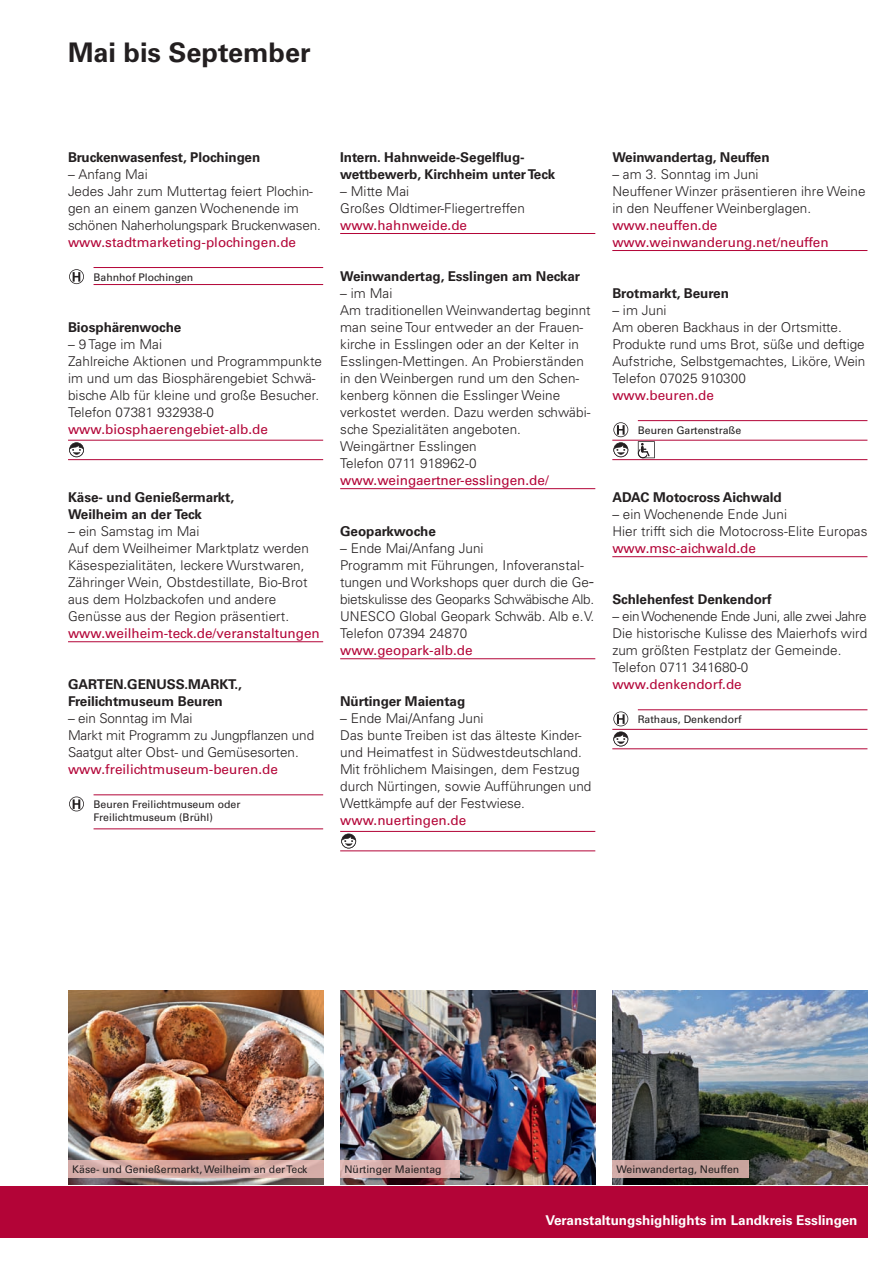
<style>
.page{position:relative;width:893px;height:1263px;background:#fff}
.page>*{position:absolute;margin:0;border:0;box-sizing:border-box;transform-origin:0 0}
.t1{font:700 27px "Univers LT Std";color:#231f20}
.F{font:300 13.5px/17px "Univers LT Std";letter-spacing:.005em;color:#231f20}
.t2{font:700 13.5px/17px "Univers LT Std";letter-spacing:-.005em;color:#231f20}
.Adresse{font:13.5px "Univers LT Std";color:#b30437}
.DATUM{font:300 13.5px "Univers LT Std";letter-spacing:.005em;color:#231f20}
.t3{font:700 13.5px "Univers LT Std";color:#fff}
.F-2{font:300 13.5px "Univers LT Std";letter-spacing:-.025em;color:#231f20}
.F__TOUR-kurzinfo-rot{font:10.5px/12.8px "Univers LT Std";color:#231f20}
.B__7pt-roman{font:10.5px "Univers LT Std";color:#231f20}
</style>
<div class="page">
<div style="left:0;top:1186px;width:867px;height:51px;background:#b30437"></div>
<hr style="left:94px;top:267px;width:229px;height:1px;background:#b30437">
<hr style="left:94px;top:284px;width:229px;height:1px;background:#b30437">
<hr style="left:68px;top:440px;width:255px;height:1px;background:#b30437">
<hr style="left:68px;top:459px;width:255px;height:1px;background:#b30437">
<hr style="left:68px;top:641px;width:255px;height:1px;background:#b30437">
<hr style="left:94px;top:794px;width:229px;height:1px;background:#b30437">
<hr style="left:94px;top:828px;width:229px;height:1px;background:#b30437">
<svg style="left:69px;top:269px;width:15px;height:15px"></svg>
<svg style="left:69px;top:442px;width:15px;height:15px"></svg>
<svg style="left:69px;top:796px;width:15px;height:15px"></svg>
<hr style="left:340px;top:233px;width:255px;height:1px;background:#b30437">
<hr style="left:340px;top:488px;width:255px;height:1px;background:#b30437">
<hr style="left:340px;top:658px;width:255px;height:1px;background:#b30437">
<hr style="left:340px;top:831px;width:255px;height:1px;background:#b30437">
<hr style="left:340px;top:850px;width:255px;height:1px;background:#b30437">
<svg style="left:341px;top:833px;width:15px;height:15px"></svg>
<hr style="left:612px;top:250px;width:255px;height:1px;background:#b30437">
<hr style="left:638px;top:420px;width:229px;height:1px;background:#b30437">
<hr style="left:612px;top:440px;width:255px;height:1px;background:#b30437">
<hr style="left:612px;top:459px;width:255px;height:1px;background:#b30437">
<hr style="left:612px;top:556px;width:255px;height:1px;background:#b30437">
<hr style="left:638px;top:709px;width:229px;height:1px;background:#b30437">
<hr style="left:612px;top:729px;width:255px;height:1px;background:#b30437">
<hr style="left:612px;top:748px;width:255px;height:1px;background:#b30437">
<svg style="left:613px;top:422px;width:15px;height:35px"></svg>
<svg style="left:638px;top:441px;width:17px;height:17px"></svg>
<svg style="left:613px;top:711px;width:15px;height:35px"></svg>
<img style="left:68px;top:991px;width:255px;height:193px">
<img style="left:340px;top:991px;width:255px;height:193px">
<img style="left:612px;top:991px;width:255px;height:193px">
<div style="left:612px;top:1161px;width:136px;height:17px;background:#c7a29c"></div>
<svg style="left:68px;top:1161px;width:255px;height:17px;background:#d7ada7"></svg>
<svg style="left:340px;top:1161px;width:119px;height:17px;background:#d5aaa7"></svg>
<p class="t1" style="left:68px;top:37px;width:244px">Mai bis September</p>
<p class="t2" style="left:68px;top:148px;width:194px">Bruckenwasenfest, Plochingen</p>
<p class="F" style="left:68px;top:165px;width:81px">– Anfang Mai</p>
<p class="F" style="left:68px;top:182px;width:254px">Jedes Jahr zum Muttertag feiert Plochin&shy;gen an einem ganzen Wochenende im schönen Naherholungspark Bruckenwasen.</p>
<p class="Adresse" style="left:68px;top:234px;width:230px">www.stadtmarketing-plochingen.de</p>
<p class="F__TOUR-kurzinfo-rot" style="left:94px;top:271px;width:101px">Bahnhof Plochingen</p>
<p class="t2" style="left:68px;top:319px;width:115px">Biosphärenwoche</p>
<p class="F" style="left:68px;top:335px;width:96px">– 9 Tage im Mai</p>
<p class="F" style="left:68px;top:352px;width:256px">Zahlreiche Aktionen und Programmpunkte im und um das Biosphärengebiet Schwä&shy;bische Alb für kleine und große Besucher.</p>
<p class="F" style="left:68px;top:403px;width:147px">Telefon 07381 932938-0</p>
<p class="Adresse" style="left:68px;top:421px;width:202px">www.biosphaerengebiet-alb.de</p>
<p class="t2" style="left:68px;top:489px;width:168px">Käse- und Genießermarkt,<br>Weilheim an der Teck</p>
<p class="F" style="left:68px;top:523px;width:133px">– ein Samstag im Mai</p>
<p class="F" style="left:68px;top:540px;width:242px">Auf dem Weilheimer Marktplatz werden Käsespezialitäten, leckere Wurstwaren, Zähringer Wein, Obstdestillate, Bio-Brot aus dem Holzbackofen und andere Genüsse aus der Region präsentiert.</p>
<p class="Adresse" style="left:68px;top:625px;width:253px">www.weilheim-teck.de/veranstaltungen</p>
<p class="t2" style="left:68px;top:676px;width:175px">GARTEN.GENUSS.MARKT.,<br>Freilichtmuseum Beuren</p>
<p class="F" style="left:68px;top:710px;width:126px">– ein Sonntag im Mai</p>
<p class="F" style="left:68px;top:727px;width:248px">Markt mit Programm zu Jungpflanzen und<br>Saatgut alter Obst- und Gemüsesorten.</p>
<p class="Adresse" style="left:68px;top:761px;width:211px">www.freilichtmuseum-beuren.de</p>
<p class="F__TOUR-kurzinfo-rot" style="left:94px;top:798px;width:148px">Beuren Freilichtmuseum oder<br>Freilichtmuseum (Brühl)</p>
<p class="t2" style="left:340px;top:148px;width:217px">Intern. Hahnweide-Segelflug&shy;wettbewerb, Kirchheim unter Teck</p>
<p class="DATUM" style="left:340px;top:183px;width:70px">– Mitte Mai</p>
<p class="F" style="left:340px;top:199px;width:186px">Großes Oldtimer-Fliegertreffen</p>
<p class="Adresse" style="left:340px;top:217px;width:128px">www.hahnweide.de</p>
<p class="t2" style="left:340px;top:268px;width:241px">Weinwandertag, Esslingen am Neckar</p>
<p class="F" style="left:340px;top:284px;width:54px">– im Mai</p>
<p class="F" style="left:340px;top:301px;width:252px">Am traditionellen Weinwandertag beginnt man seine Tour entweder an der Frauen&shy;kirche in Esslingen oder an der Kelter in Esslingen-Mettingen. An Probierständen in den Weinbergen rund um den Schen&shy;kenberg können die Esslinger Weine verkostet werden. Dazu werden schwäbi&shy;sche Spezialitäten angeboten.</p>
<p class="F" style="left:340px;top:437px;width:138px">Weingärtner Esslingen</p>
<p class="F" style="left:340px;top:455px;width:138px">Telefon 0711 918962-0</p>
<p class="Adresse" style="left:340px;top:472px;width:210px">www.weingaertner-esslingen.de/</p>
<p class="t2" style="left:340px;top:523px;width:97px">Geoparkwoche</p>
<p class="F" style="left:340px;top:540px;width:145px">– Ende Mai/Anfang Juni</p>
<p class="F" style="left:340px;top:557px;width:256px">Programm mit Führungen, Infoveranstal&shy;tungen und Workshops quer durch die Ge&shy;bietskulisse des Geoparks Schwäbische Alb.</p>
<p class="F" style="left:340px;top:608px;width:256px">UNESCO Global Geopark Schwäb. Alb e.V.</p>
<p class="F" style="left:340px;top:625px;width:128px">Telefon 07394 24870</p>
<p class="Adresse" style="left:340px;top:642px;width:134px">www.geopark-alb.de</p>
<p class="t2" style="left:340px;top:693px;width:127px">Nürtinger Maientag</p>
<p class="DATUM" style="left:340px;top:710px;width:145px">– Ende Mai/Anfang Juni</p>
<p class="F" style="left:340px;top:727px;width:243px">Das bunte Treiben ist das älteste Kinder&shy;und Heimatfest in Südwestdeutschland.</p>
<p class="F" style="left:340px;top:761px;width:253px">Mit fröhlichem Maisingen, dem Festzug durch Nürtingen, sowie Aufführungen und<br>Wettkämpfe auf der Festwiese.</p>
<p class="Adresse" style="left:340px;top:812px;width:128px">www.nuertingen.de</p>
<p class="t2" style="left:612px;top:148px;width:159px">Weinwandertag, Neuffen</p>
<p class="DATUM" style="left:612px;top:166px;width:148px">– am 3. Sonntag im Juni</p>
<p class="F" style="left:612px;top:182px;width:255px">Neuffener Winzer präsentieren ihre Weine in den Neuffener Weinberglagen.</p>
<p class="Adresse" style="left:612px;top:217px;width:107px">www.neuffen.de</p>
<p class="Adresse" style="left:612px;top:234px;width:218px">www.weinwanderung.net/neuffen</p>
<p class="t2" style="left:612px;top:285px;width:118px">Brotmarkt, Beuren</p>
<p class="F" style="left:612px;top:301px;width:56px">– im Juni</p>
<p class="F" style="left:612px;top:318px;width:255px">Am oberen Backhaus in der Ortsmitte.<br>Produkte rund ums Brot, süße und deftige<br>Aufstriche, Selbstgemachtes, Liköre, Wein</p>
<p class="F" style="left:612px;top:369px;width:135px">Telefon 07025 910300</p>
<p class="Adresse" style="left:612px;top:387px;width:103px">www.beuren.de</p>
<p class="F__TOUR-kurzinfo-rot" style="left:638px;top:424px;width:105px">Beuren Gartenstraße</p>
<p class="t2" style="left:612px;top:489px;width:171px">ADAC Motocross Aichwald</p>
<p class="F" style="left:612px;top:505px;width:176px">– ein Wochenende Ende Juni</p>
<p class="F" style="left:612px;top:523px;width:257px">Hier trifft sich die Motocross-Elite Europas</p>
<p class="Adresse" style="left:612px;top:540px;width:145px">www.msc-aichwald.de</p>
<p class="t2" style="left:612px;top:591px;width:161px">Schlehenfest Denkendorf</p>
<p class="F-2" style="left:612px;top:608px;width:256px">– ein Wochenende Ende Juni, alle zwei Jahre</p>
<p class="F" style="left:612px;top:625px;width:256px">Die historische Kulisse des Maierhofs wird zum größten Festplatz der Gemeinde.</p>
<p class="F" style="left:612px;top:659px;width:138px">Telefon 0711 341680-0</p>
<p class="Adresse" style="left:612px;top:676px;width:131px">www.denkendorf.de</p>
<p class="F__TOUR-kurzinfo-rot" style="left:638px;top:713px;width:105px">Rathaus, Denkendorf</p>
<p class="B__7pt-roman" style="left:72px;top:1163px;width:237px">Käse- und Genießermarkt, Weilheim an der Teck</p>
<p class="B__7pt-roman" style="left:344px;top:1163px;width:99px">Nürtinger Maientag</p>
<p class="B__7pt-roman" style="left:617px;top:1163px;width:124px">Weinwandertag, Neuffen</p>
<p class="t3" style="left:546px;top:1212px;width:313px">Veranstaltungshighlights im Landkreis Esslingen</p>
</div>
